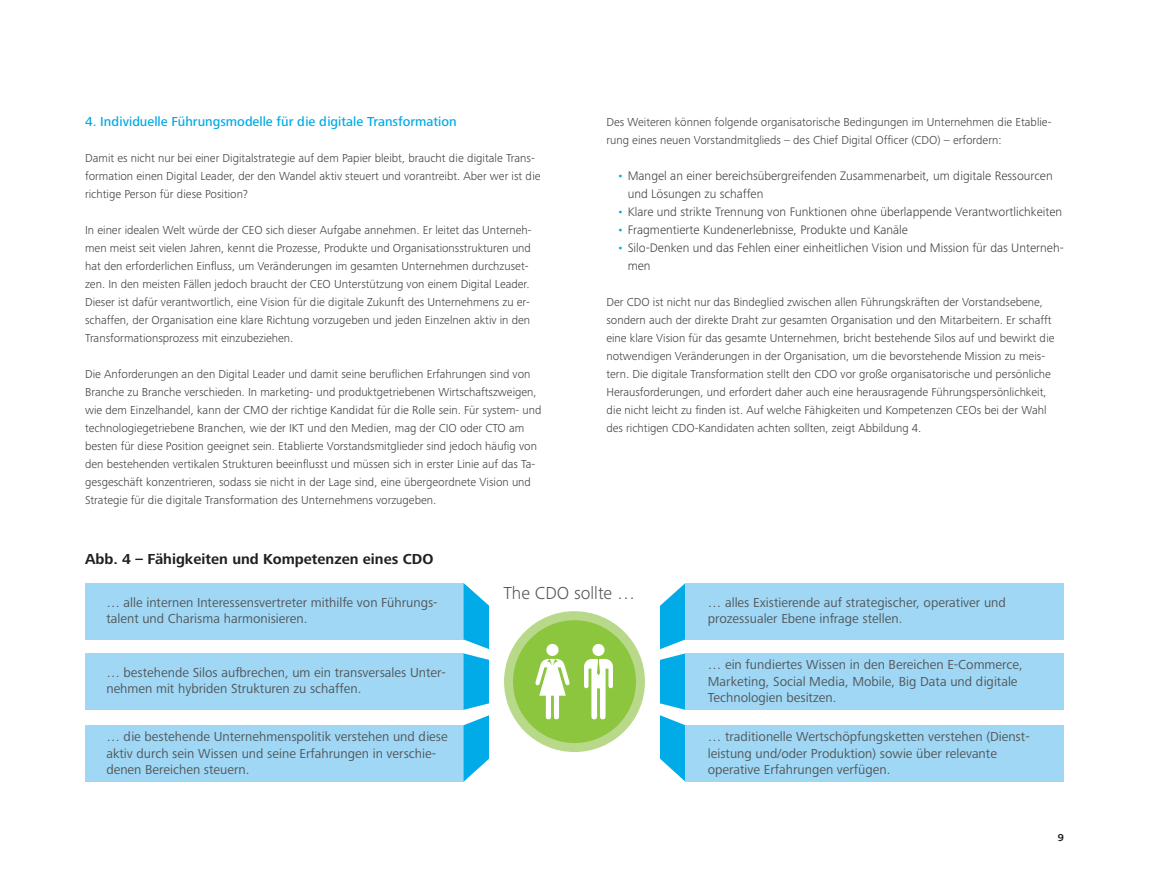
<style>
.page{position:relative;width:1149px;height:893px;background:#fff}
.page>*{position:absolute;margin:0;border:0;box-sizing:border-box;transform-origin:0 0}
.t1{font:300 18px "Frutiger Next Pro";color:#545758}
.t2{font:700 15px "Frutiger Next Pro";color:#231f20}
.t3{font:13.5px/16.2px "Frutiger Next Pro";color:#525659}
.t4{font:500 13.5px "Frutiger Next Pro";color:#00abe7}
.t5{font:300 12.75px/18px "Frutiger Next Pro";color:#3e3e3f}
.t6{font:300 12px/18px "Frutiger Next Pro";color:#3e3e3f}
.t7{font:700 10.5px "Frutiger Next Pro";color:#231f20}
.s1{color:#00abe7}
</style>
<div class="page">
<div style="left:85px;top:583px;width:378px;height:56px;background:#9fd7f4"></div>
<div style="left:85px;top:653px;width:378px;height:57px;background:#9fd7f4"></div>
<div style="left:85px;top:725px;width:378px;height:57px;background:#9fd7f4"></div>
<div style="left:685px;top:583px;width:378px;height:56px;background:#9fd7f4"></div>
<div style="left:685px;top:653px;width:378px;height:57px;background:#9fd7f4"></div>
<div style="left:685px;top:725px;width:378px;height:57px;background:#9fd7f4"></div>
<svg style="left:463px;top:583px;width:222px;height:199px"></svg>
<p class="t4" style="left:85px;top:114px;width:373px">4. Individuelle Führungsmodelle für die digitale Transformation</p>
<p class="t6" style="left:85px;top:149px;width:457px">Damit es nicht nur bei einer Digitalstrategie auf dem Papier bleibt, braucht die digitale Trans&shy;formation einen Digital Leader, der den Wandel aktiv steuert und vorantreibt. Aber wer ist die richtige Person für diese Position?</p>
<p class="t6" style="left:85px;top:221px;width:448px">In einer idealen Welt würde der CEO sich dieser Aufgabe annehmen. Er leitet das Unterneh&shy;men meist seit vielen Jahren, kennt die Prozesse, Produkte und Organisationsstrukturen und hat den erforderlichen Einfluss, um Veränderungen im gesamten Unternehmen durchzuset&shy;zen. In den meisten Fällen jedoch braucht der CEO Unterstützung von einem Digital Leader.<br>Dieser ist dafür verantwortlich, eine Vision für die digitale Zukunft des Unternehmens zu er&shy;schaffen, der Organisation eine klare Richtung vorzugeben und jeden Einzelnen aktiv in den Transformationsprozess mit einzubeziehen.</p>
<p class="t6" style="left:85px;top:365px;width:458px">Die Anforderungen an den Digital Leader und damit seine beruflichen Erfahrungen sind von Branche zu Branche verschieden. In marketing- und produktgetriebenen Wirtschaftszweigen, wie dem Einzelhandel, kann der CMO der richtige Kandidat für die Rolle sein. Für system- und technologiegetriebene Branchen, wie der IKT und den Medien, mag der CIO oder CTO am besten für diese Position geeignet sein. Etablierte Vorstandsmitglieder sind jedoch häufig von den bestehenden vertikalen Strukturen beeinflusst und müssen sich in erster Linie auf das Ta&shy;gesgeschäft konzentrieren, sodass sie nicht in der Lage sind, eine übergeordnete Vision und Strategie für die digitale Transformation des Unternehmens vorzugeben.</p>
<p class="t6" style="left:606px;top:113px;width:446px">Des Weiteren können folgende organisatorische Bedingungen im Unternehmen die Etablie&shy;rung eines neuen Vorstandmitglieds – des Chief Digital Officer (CDO) – erfordern:</p>
<p class="t5" style="left:627px;top:167px;width:426px;text-indent:-11px"><span class="s1">•</span> Mangel an einer bereichsübergreifenden Zusammenarbeit, um digitale Ressourcen und Lösungen zu schaffen</p>
<p class="t5" style="left:617px;top:203px;width:446px"><span class="s1">•</span> Klare und strikte Trennung von Funktionen ohne überlappende Verantwortlichkeiten</p>
<p class="t5" style="left:617px;top:221px;width:292px"><span class="s1">•</span> Fragmentierte Kundenerlebnisse, Produkte und Kanäle</p>
<p class="t5" style="left:627px;top:239px;width:437px;text-indent:-11px"><span class="s1">•</span> Silo-Denken und das Fehlen einer einheitlichen Vision und Mission für das Unterneh&shy;men</p>
<p class="t6" style="left:606px;top:293px;width:449px">Der CDO ist nicht nur das Bindeglied zwischen allen Führungskräften der Vorstandsebene, sondern auch der direkte Draht zur gesamten Organisation und den Mitarbeitern. Er schafft eine klare Vision für das gesamte Unternehmen, bricht bestehende Silos auf und bewirkt die notwendigen Veränderungen in der Organisation, um die bevorstehende Mission zu meis&shy;tern. Die digitale Transformation stellt den CDO vor große organisatorische und persönliche Herausforderungen, und erfordert daher auch eine herausragende Führungspersönlichkeit, die nicht leicht zu finden ist. Auf welche Fähigkeiten und Kompetenzen CEOs bei der Wahl des richtigen CDO-Kandidaten achten sollten, zeigt Abbildung 4.</p>
<p class="t2" style="left:85px;top:550px;width:350px">Abb. 4 – Fähigkeiten und Kompetenzen eines CDO</p>
<p class="t3" style="left:106px;top:595px;width:332px">… alle internen Interessensvertreter mithilfe von Führungs&shy;talent und Charisma harmonisieren.</p>
<p class="t3" style="left:106px;top:664px;width:341px">… bestehende Silos aufbrechen, um ein transversales Unter&shy;nehmen mit hybriden Strukturen zu schaffen.</p>
<p class="t3" style="left:106px;top:729px;width:343px">… die bestehende Unternehmenspolitik verstehen und diese aktiv durch sein Wissen und seine Erfahrungen in verschie&shy;denen Bereichen steuern.</p>
<h1 class="t1" style="left:503px;top:582px;width:133px">The CDO sollte …</h1>
<p class="t3" style="left:707px;top:595px;width:299px">… alles Existierende auf strategischer, operativer und prozessualer Ebene infrage stellen.</p>
<p class="t3" style="left:707px;top:657px;width:316px">… ein fundiertes Wissen in den Bereichen E-Commerce,<br>Marketing, Social Media, Mobile, Big Data und digitale<br>Technologien besitzen.</p>
<p class="t3" style="left:707px;top:729px;width:323px">… traditionelle Wertschöpfungsketten verstehen (Dienst&shy;leistung und/oder Produktion) sowie über relevante operative Erfahrungen verfügen.</p>
<p class="t7" style="left:1057px;top:831px;width:8px">9</p>
</div>
